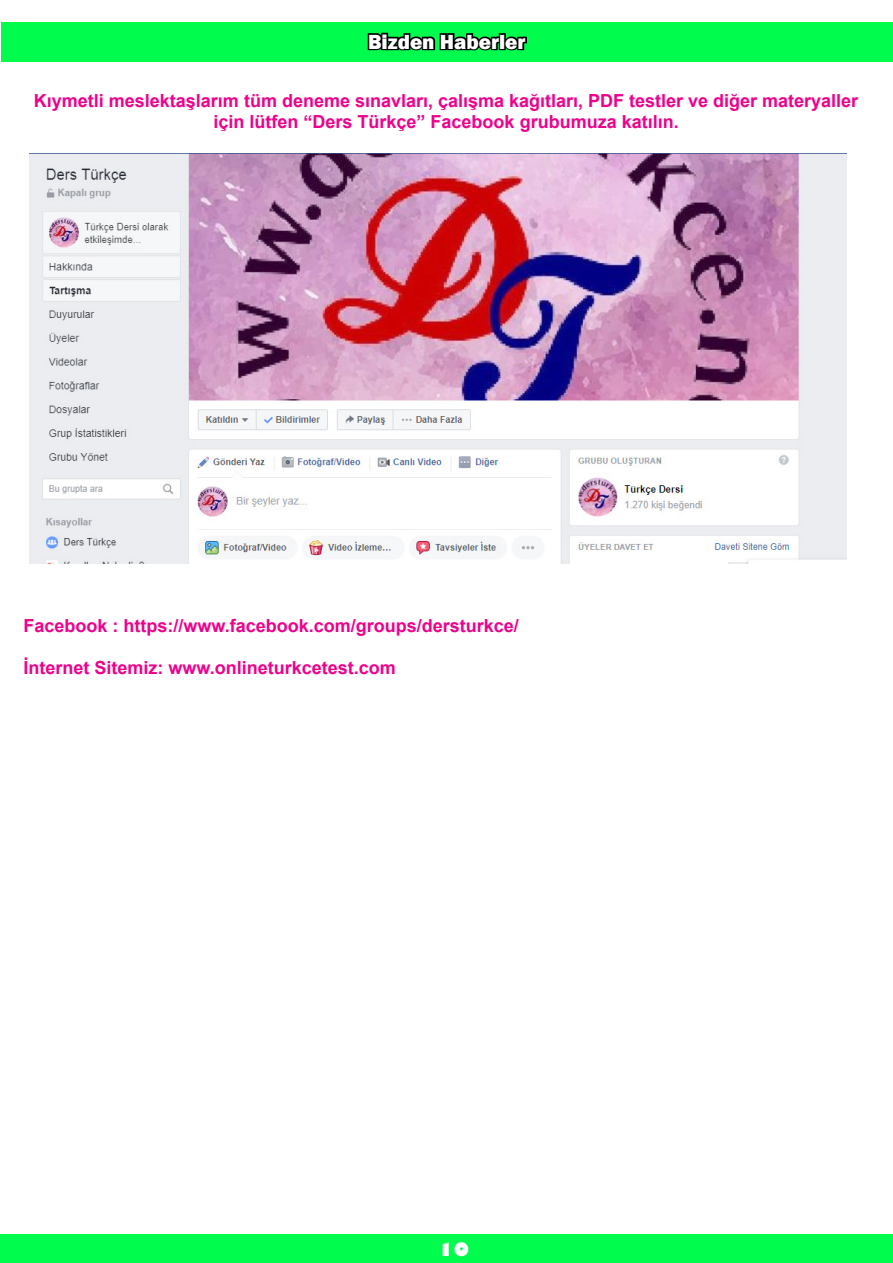
<style>
.page{position:relative;width:893px;height:1263px;background:#fff}
.page>*{position:absolute;margin:0;border:0;box-sizing:border-box;transform-origin:0 0}
.t1{font:800 21px "Franklin Gothic";color:#fff}
.t2{font:700 18px/21px "Arial";color:#ed028c;text-align:center}
.t3{font:800 18px "Gill Sans";color:#fff}
</style>
<div class="page">
<div style="left:0;top:1234px;width:893px;height:29px;background:#00fc4d"></div>
<div style="left:1px;top:22px;width:892px;height:40px;background:#00fc4d"></div>
<svg style="left:367px;top:32px;width:160px;height:19px"></svg>
<img style="left:30px;top:153px;width:817px;height:411px">
<p class="t1" style="left:368px;top:28px;width:159px">Bizden Haberler</p>
<p class="t2" style="left:34px;top:91px;width:826px">Kıymetli meslektaşlarım tüm deneme sınavları, çalışma kağıtları, PDF testler ve diğer materyaller için lütfen “Ders Türkçe” Facebook grubumuza katılın.</p>
<p class="t2" style="left:23px;top:616px;width:497px">Facebook : https://www.facebook.com/groups/dersturkce/</p>
<p class="t2" style="left:23px;top:658px;width:374px">İnternet Sitemiz: www.onlineturkcetest.com</p>
<p class="t3" style="left:438px;top:1237px;width:32px">10</p>
</div>
